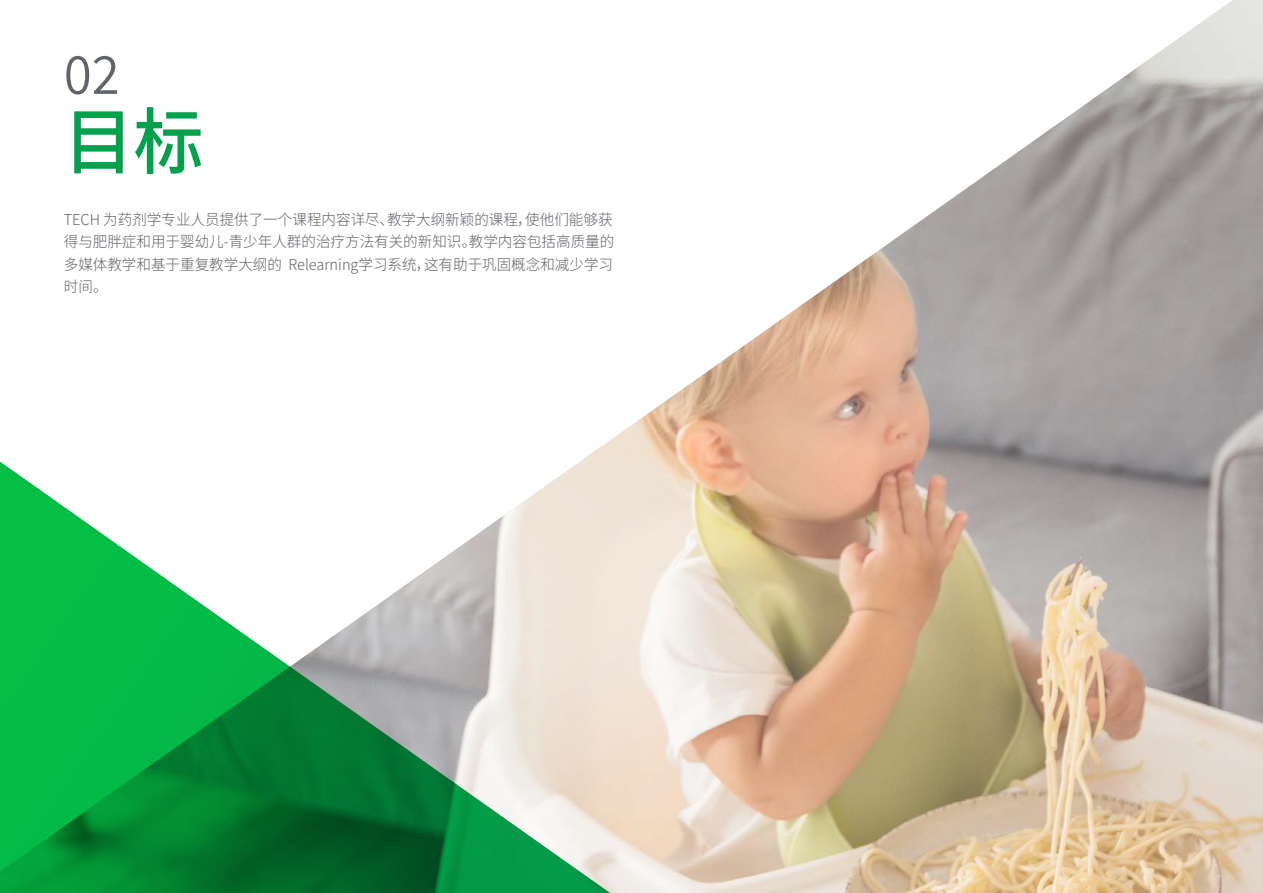
<style>
.page{position:relative;width:1263px;height:893px;background:#fff}
.page>*{position:absolute;margin:0;border:0;box-sizing:border-box;transform-origin:0 0}
.t1{font:500 72px "Source Han Sans CN";color:#04a14d}
.t2{font:52.5px "Source Han Sans CN";color:#61646a}
.t3{font:300 15px/22.5px "Source Han Sans CN";color:#61646a;text-align:justify}
</style>
<div class="page">
<img style="left:602px;top:0;width:661px;height:893px">
<svg style="left:0;top:446px;width:640px;height:447px"></svg>
<h2 class="t2" style="left:64px;top:45px;width:57px">02</h2>
<h1 class="t1" style="left:64px;top:101px;width:141px">目标</h1>
<p class="t3" style="left:64px;top:208px;width:552px">TECH 为药剂学专业人员提供了一个课程内容详尽、教学大纲新颖的课程，使他们能够获得与肥胖症和用于婴幼儿-青少年人群的治疗方法有关的新知识。教学内容包括高质量的多媒体教学和基于重复教学大纲的 Relearning学习系统，这有助于巩固概念和减少学习时间。</p>
</div>
